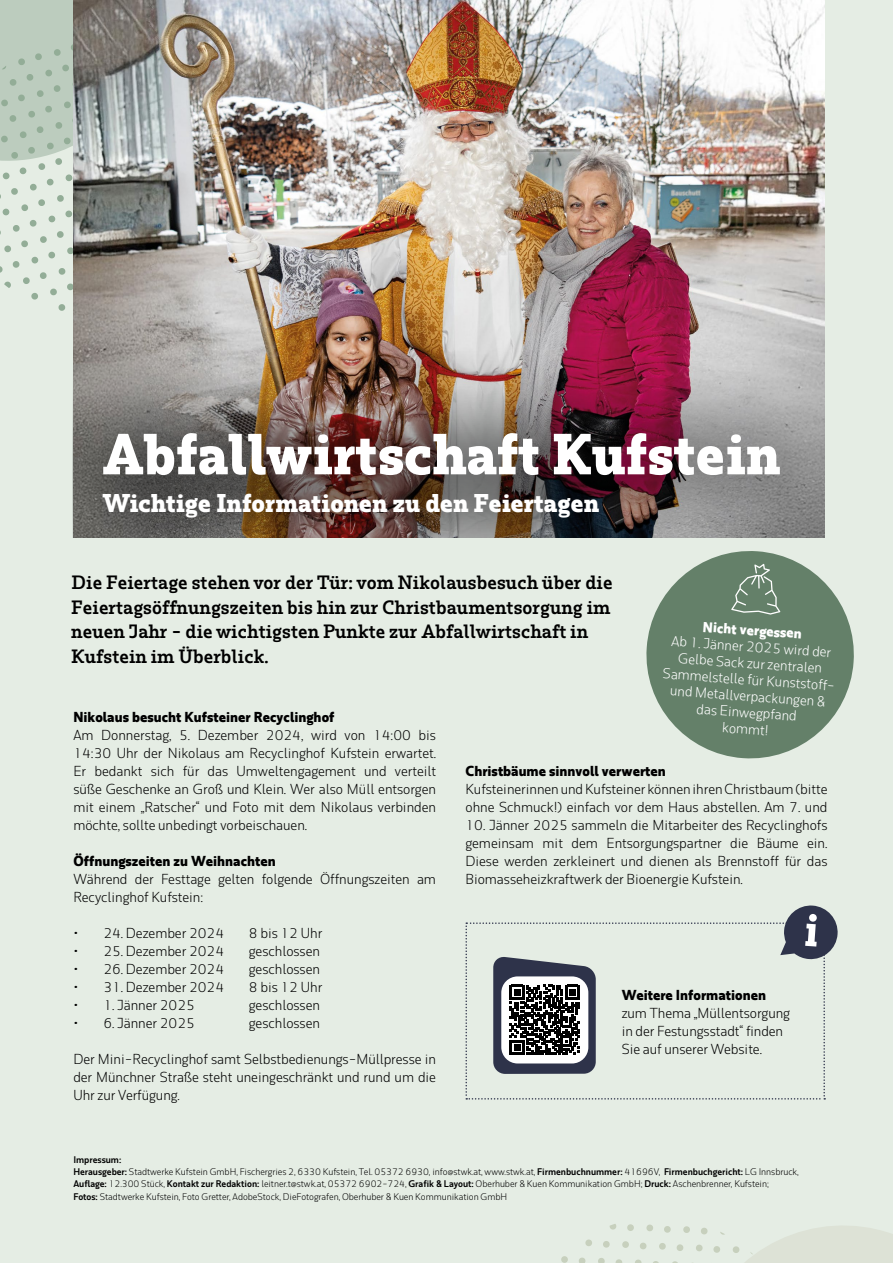
<style>
.page{position:relative;width:893px;height:1263px;background:#e5ede4}
.page>*{position:absolute;margin:0;border:0;box-sizing:border-box;transform-origin:0 0}
.t1{font:700 54px "Rum Serif";color:#fff}
.t2{font:700 24px "Rum Serif";color:#fff}
.t3{font:600 18px/24.6px "Rum Serif";color:#000}
.t4{font:300 13.5px/18px "Rum Sans";color:#000;text-align:justify}
.t5{font:700 13.5px "Rum Sans";color:#000}
.t6{font:300 13.5px/16.5px "Rum Sans";color:#fff;text-align:center}
.t7{font:700 13.5px "Rum Sans";color:#fff}
.t8{font:300 9px/12.3px "Rum Sans";color:#000}
.s1{font-weight:700}
.s2{font-weight:600}
</style>
<div class="page">
<svg style="left:561px;top:1256px;width:7px;height:7px"></svg>
<img style="left:73px;top:0;width:752px;height:342px">
<svg style="left:465px;top:905px;width:373px;height:194px"></svg>
<div style="left:72px;top:342px;width:753px;height:195px;background:#000;opacity:.75"></div>
<svg style="left:646px;top:551px;width:208px;height:208px;fill:#648069"></svg>
<svg style="left:731px;top:564px;width:49px;height:51px"></svg>
<svg style="left:0;top:0;width:233px;height:316px"></svg>
<svg style="left:579px;top:1224px;width:314px;height:39px"></svg>
<h1 class="t1" style="left:103px;top:421px;width:679px">Abfallwirtschaft Kufstein</h1>
<h2 class="t2" style="left:103px;top:488px;width:498px">Wichtige Informationen zu den Feiertagen</h2>
<h3 class="t3" style="left:71px;top:570px;width:543px">Die Feiertage stehen vor der Tür: vom Nikolausbesuch über die Feiertagsöffnungszeiten bis hin zur Christbaumentsorgung im neuen Jahr - die wichtigsten Punkte zur Abfallwirtschaft in Kufstein im Überblick.</h3>
<p class="t7" style="left:704px;top:618px;width:101px;rotate:4deg">Nicht vergessen</p>
<p class="t6" style="left:666px;top:632px;width:173px;rotate:4deg">Ab 1. Jänner 2025 wird der<br>Gelbe Sack zur zentralen<br>Sammelstelle für Kunststoff&shy;und Metallverpackungen &amp; das Einwegpfand<br>kommt!</p>
<p class="t5" style="left:73px;top:708px;width:263px">Nikolaus besucht Kufsteiner Recyclinghof</p>
<p class="t4" style="left:73px;top:725px;width:364px">Am Donnerstag, 5. Dezember 2024, wird von 14:00 bis 14:30 Uhr der Nikolaus am Recyclinghof Kufstein erwartet.<br>Er bedankt sich für das Umweltengagement und verteilt süße Geschenke an Groß und Klein. Wer also Müll entsorgen mit einem „Ratscher“ und Foto mit dem Nikolaus verbinden möchte, sollte unbedingt vorbeischauen.</p>
<p class="t5" style="left:73px;top:852px;width:204px">Öffnungszeiten zu Weihnachten</p>
<p class="t4" style="left:73px;top:869px;width:364px">Während der Festtage gelten folgende Öffnungszeiten am<br>Recyclinghof Kufstein:</p>
<p class="t4" style="left:73px;top:923px;width:152px"><span class="s1">•</span> 24. Dezember 2024</p>
<p class="t4" style="left:249px;top:923px;width:75px">8 bis 12 Uhr</p>
<p class="t4" style="left:73px;top:941px;width:152px"><span class="s1">•</span> 25. Dezember 2024</p>
<p class="t4" style="left:249px;top:941px;width:73px">geschlossen</p>
<p class="t4" style="left:73px;top:959px;width:152px"><span class="s1">•</span> 26. Dezember 2024</p>
<p class="t4" style="left:249px;top:959px;width:73px">geschlossen</p>
<p class="t4" style="left:73px;top:977px;width:152px"><span class="s1">•</span> 31. Dezember 2024</p>
<p class="t4" style="left:249px;top:977px;width:75px">8 bis 12 Uhr</p>
<p class="t4" style="left:73px;top:995px;width:123px"><span class="s1">•</span> 1. Jänner 2025</p>
<p class="t4" style="left:249px;top:995px;width:73px">geschlossen</p>
<p class="t4" style="left:73px;top:1013px;width:123px"><span class="s1">•</span> 6. Jänner 2025</p>
<p class="t4" style="left:249px;top:1013px;width:73px">geschlossen</p>
<p class="t4" style="left:73px;top:1049px;width:364px">Der Mini-Recyclinghof samt Selbstbedienungs-Müllpresse in der Münchner Straße steht uneingeschränkt und rund um die Uhr zur Verfügung.</p>
<p class="t5" style="left:465px;top:762px;width:202px">Christbäume sinnvoll verwerten</p>
<p class="t4" style="left:465px;top:779px;width:363px">Kufsteinerinnen und Kufsteiner können ihren Christbaum (bitte ohne Schmuck!) einfach vor dem Haus abstellen. Am 7. und</p>
<p class="t4" style="left:465px;top:815px;width:363px">10. Jänner 2025 sammeln die Mitarbeiter des Recyclinghofs gemeinsam mit dem Entsorgungspartner die Bäume ein.<br>Diese werden zerkleinert und dienen als Brennstoff für das Biomasseheizkraftwerk der Bioenergie Kufstein.</p>
<p class="t5" style="left:622px;top:986px;width:146px">Weitere Informationen</p>
<p class="t4" style="left:622px;top:1003px;width:170px;text-align:left">zum Thema „Müllentsorgung in der Festungsstadt“ finden<br>Sie auf unserer Website.</p>
<p class="t8" style="left:73px;top:1153px;width:727px"><span class="s2">Impressum:<br>Herausgeber:</span> Stadtwerke Kufstein GmbH, Fischergries 2, 6330 Kufstein, Tel. 05372 6930, info@stwk.at, www.stwk.at, <span class="s2">Firmenbuchnummer:</span> 41696V, <span class="s2">Firmenbuchgericht:</span> LG Innsbruck, <span class="s2">Auflage:</span> 12.300 Stück, <span class="s2">Kontakt zur Redaktion:</span> leitner.t@stwk.at, 05372 6902-724, <span class="s2">Grafik &amp; Layout:</span> Oberhuber &amp; Kuen Kommunikation GmbH; <span class="s2">Druck:</span> Aschenbrenner, Kufstein;<br><span class="s2">Fotos:</span> Stadtwerke Kufstein, Foto Gretter, AdobeStock, DieFotografen, Oberhuber &amp; Kuen Kommunikation GmbH</p>
</div>
